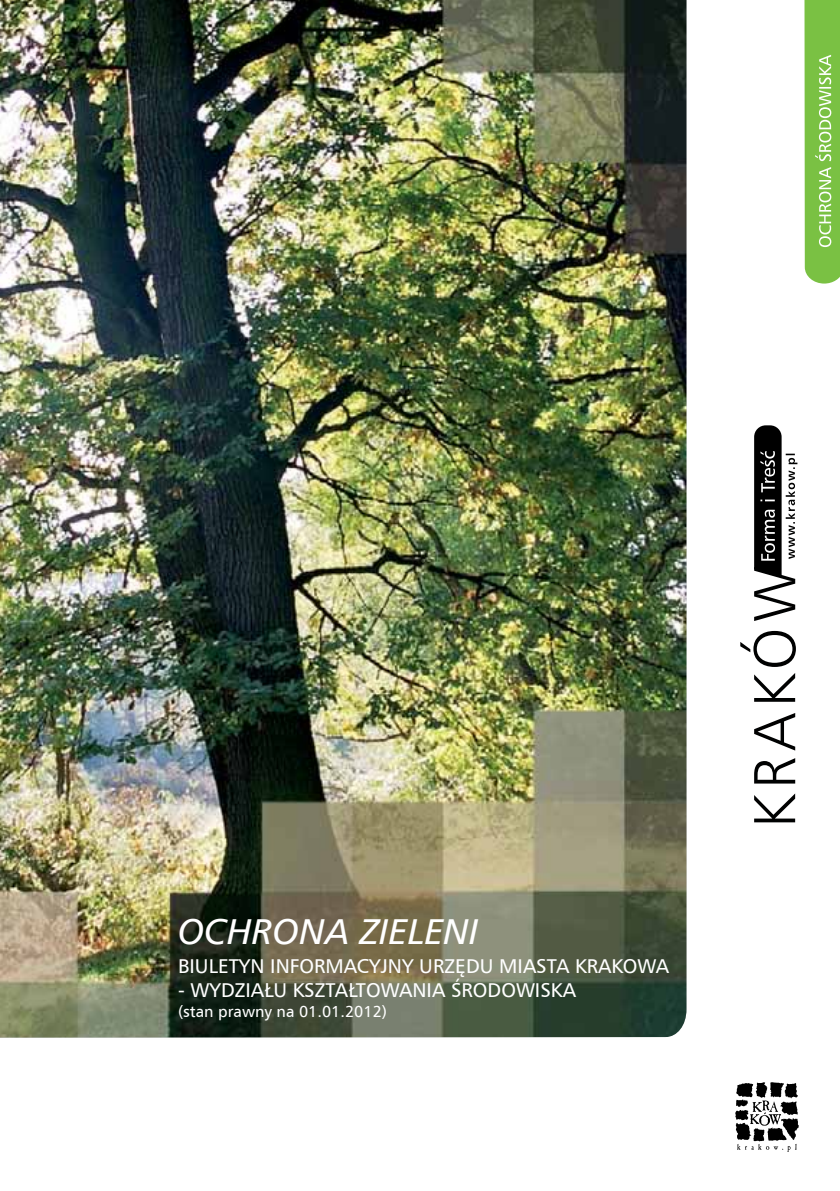
<style>
.page{position:relative;width:840px;height:1191px;background:#fff}
.page>*{position:absolute;margin:0;border:0;box-sizing:border-box;transform-origin:0 0}
.t1{font:italic 36px "Humnst 777 EU";color:#fff}
.t2{font:20px "Humnst 777 EU";color:#fff}
.t3{font:16px "Humnst 777 EU";color:#fff}
</style>
<div class="page">
<img style="left:0;top:0;width:686px;height:1037px">
<svg style="left:754px;top:794px;width:40px;height:28px"></svg>
<svg style="left:754px;top:758px;width:40px;height:25px"></svg>
<svg style="left:754px;top:713px;width:40px;height:37px"></svg>
<svg style="left:754px;top:674px;width:40px;height:28px"></svg>
<svg style="left:740px;top:631px;width:55px;height:36px"></svg>
<svg style="left:754px;top:425px;width:43px;height:196px"></svg>
<svg style="left:804px;top:0;width:35px;height:283px;background:#88c757"></svg>
<svg style="left:735px;top:1082px;width:63px;height:70px"></svg>
<h1 class="t1" style="left:178px;top:908px;width:302px">OCHRONA ZIELENI</h1>
<p class="t2" style="left:178px;top:954px;width:492px">BIULETYN INFORMACYJNY URZĘDU MIASTA KRAKOWA</p>
<p class="t2" style="left:178px;top:978px;width:399px">- WYDZIAŁU KSZTAŁTOWANIA ŚRODOWISKA</p>
<p class="t3" style="left:178px;top:1001px;width:210px">(stan prawny na 01.01.2012)</p>
</div>
